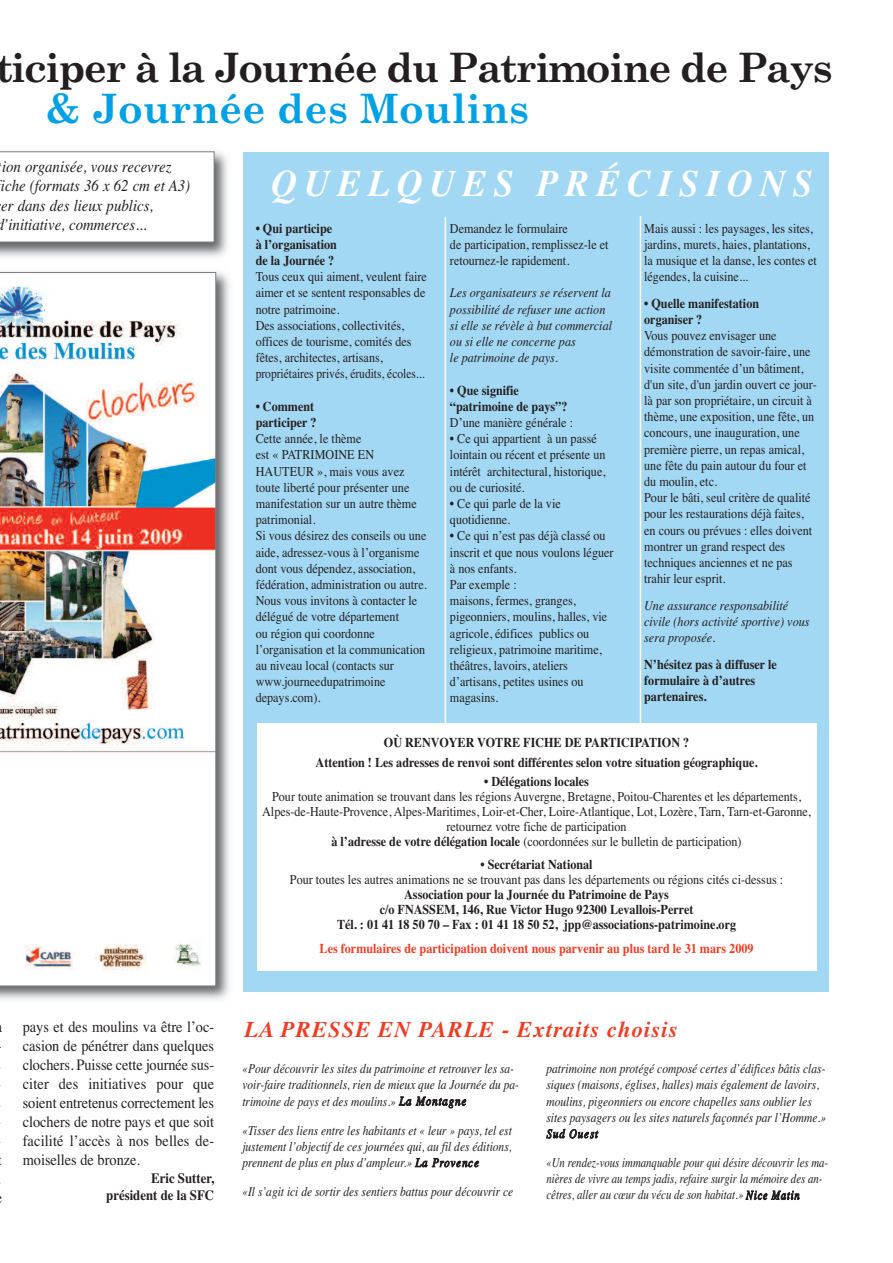
<style>
.page{position:relative;width:893px;height:1263px;background:#fff}
.page>*{position:absolute;margin:0;border:0;box-sizing:border-box;transform-origin:0 0}
.t1{font:700 40.5px "Century Schoolbook";letter-spacing:-.04em;color:#231f20}
.t2{font:700 40.5px "Century Schoolbook";color:#00a1e4}
.t3{font:italic 700 37.5px "Times";letter-spacing:.2em;color:#fff;scale:.95 1}
.t4{font:italic 700 22.5px "Times";letter-spacing:.05em;color:#ef3d25}
.t5{font:16.5px "Times Italic TT";color:#231f20;scale:.9 1}
.t6{font:15.75px/18.9px "Times";color:#231f20;text-align:justify;scale:.91 1}
.t7{font:15.75px "Times";color:#231f20;scale:.9 1}
.t8{font:700 14.25px/17.1px "Times";color:#231f20;text-align:right;scale:.9 1}
.t9{font:13.5px/16.2px "Times";color:#231f20;scale:.9 1}
.t10{font:italic 13.5px/16.2px "Times";color:#231f20;scale:.85 1}
.t11{font:700 13.5px/16.2px "Times";color:#231f20;scale:.9 1}
.t12{font:13.5px/16.2px "Times Italic TT";color:#231f20;scale:.9 1}
.t13{font:italic 13.5px/16.2px "Times";color:#231f20;scale:.8 1}
.t14{font:700 13.5px "Times";color:#ef3d25;scale:.9 1}
.t15{font:italic 12.75px "Times";letter-spacing:.09em;color:#231f20;scale:.85 1}
.s1{font-weight:700}
.s2{font-size:12.75px}
</style>
<div class="page">
<div style="left:244px;top:153px;width:585px;height:839px;background:#a3d8f4"></div>
<hr style="left:640px;top:216px;width:1px;height:639px;background:#fff">
<hr style="left:445px;top:217px;width:1px;height:638px;background:#fff">
<div style="left:257px;top:723px;width:559px;height:247px;background:#fff"></div>
<img style="left:0;top:272px;width:230px;height:728px">
<img style="left:0;top:272px;width:216px;height:714px">
<img style="left:0;top:151px;width:228px;height:106px">
<svg style="left:0;top:151px;width:214px;height:91px"></svg>
<h1 class="t1" style="left:-5px;top:44px;width:839px">ticiper à la Journée du Patrimoine de Pays</h1>
<h1 class="t2" style="left:46px;top:85px;width:485px">&amp; Journée des Moulins</h1>
<p class="t5" style="left:-2px;top:156px;width:194px">tion organisée, vous recevrez</p>
<p class="t5" style="left:1px;top:176px;width:212px">iche (formats 36 x 62 cm et A3)</p>
<p class="t5" style="left:1px;top:195px;width:170px">er dans des lieux publics,</p>
<p class="t5" style="left:-4px;top:215px;width:169px">d’initiative, commerces...</p>
<p class="t7" style="left:-2px;top:1169px;width:5px">.</p>
<p class="t6" style="left:23px;top:1017px;width:212px">pays et des moulins va être l’oc&shy;casion de pénétrer dans quelques clochers. Puisse cette journée sus&shy;citer des initiatives pour que soient entretenus correctement les clochers de notre pays et que soit facilité l’accès à nos belles de&shy;moiselles de bronze.</p>
<p class="t8" style="left:106px;top:1169px;width:121px">Eric Sutter, président de la SFC</p>
<h2 class="t3" style="left:272px;top:161px;width:571px">QUELQUES PRÉCISIONS</h2>
<p class="t11" style="left:256px;top:220px;width:92px">• Qui participe à l’organisation de la Journée ?</p>
<p class="t9" style="left:256px;top:268px;width:192px">Tous ceux qui aiment, veulent faire aimer et se sentent responsables de notre patrimoine.<br>Des associations, collectivités, offices de tourisme, comités des fêtes, architectes, artisans, propriétaires privés, érudits, écoles...</p>
<p class="t11" style="left:256px;top:398px;width:69px">• Comment participer ?</p>
<p class="t9" style="left:256px;top:430px;width:192px">Cette année, le thème<br>est « PATRIMOINE EN<br>HAUTEUR », mais vous avez toute liberté pour présenter une manifestation sur un autre thème patrimonial.<br>Si vous désirez des conseils ou une aide, adressez-vous à l’organisme dont vous dépendez, association, fédération, administration ou autre.<br>Nous vous invitons à contacter le délégué de votre département<br>ou région qui coordonne l’organisation et la communication au niveau local (contacts sur www.journeedupatrimoine depays.com).</p>
<p class="t9" style="left:450px;top:220px;width:178px">Demandez le formulaire<br>de participation, remplissez-le et retournez-le rapidement.</p>
<p class="t12" style="left:450px;top:285px;width:182px">Les organisateurs se réservent la possibilité de refuser une action si elle se révèle à but commercial ou si elle ne concerne pas<br>le patrimoine de pays.</p>
<p class="t11" style="left:450px;top:382px;width:132px">• Que signifie “patrimoine de pays”?</p>
<p class="t9" style="left:450px;top:414px;width:138px">D’une manière générale :</p>
<p class="t9" style="left:450px;top:430px;width:174px">• Ce qui appartient à un passé lointain ou récent et présente un intérêt architectural, historique, ou de curiosité.</p>
<p class="t9" style="left:450px;top:495px;width:125px">• Ce qui parle de la vie quotidienne.</p>
<p class="t9" style="left:450px;top:528px;width:183px">• Ce qui n’est pas déjà classé ou inscrit et que nous voulons léguer à nos enfants.<br>Par exemple :<br>maisons, fermes, granges, pigeonniers, moulins, halles, vie agricole, édifices publics ou religieux, patrimoine maritime, théâtres, lavoirs, ateliers d’artisans, petites usines ou magasins.</p>
<p class="t9" style="left:644px;top:220px;width:193px">Mais aussi : les paysages, les sites, jardins, murets, haies, plantations, la musique et la danse, les contes et légendes, la cuisine...</p>
<p class="t11" style="left:644px;top:295px;width:129px">• Quelle manifestation organiser ?</p>
<p class="t9" style="left:644px;top:327px;width:193px">Vous pouvez envisager une démonstration de savoir-faire, une visite commentée d’un bâtiment, d'un site, d'un jardin ouvert ce jour&shy;là par son propriétaire, un circuit à thème, une exposition, une fête, un concours, une inauguration, une première pierre, un repas amical, une fête du pain autour du four et du moulin, etc.<br>Pour le bâti, seul critère de qualité pour les restaurations déjà faites, en cours ou prévues : elles doivent montrer un grand respect des techniques anciennes et ne pas trahir leur esprit.</p>
<p class="t12" style="left:644px;top:597px;width:185px">Une assurance responsabilité civile (hors activité sportive) vous sera proposée.</p>
<p class="t11" style="left:644px;top:656px;width:149px">N’hésitez pas à diffuser le formulaire à d’autres partenaires.</p>
<p class="t11" style="left:316px;top:733px;width:493px;line-height:19.2px;text-align:center">OÙ RENVOYER VOTRE FICHE DE PARTICIPATION ?<br>Attention ! Les adresses de renvoi sont différentes selon votre situation géographique.</p>
<p class="t11" style="left:484px;top:773px;width:118px">• Délégations locales</p>
<p class="t9" style="left:262px;top:789px;width:611px;line-height:15px;text-align:center">Pour toute animation se trouvant dans les régions Auvergne, Bretagne, Poitou-Charentes et les départements, Alpes-de-Haute-Provence, Alpes-Maritimes, Loir-et-Cher, Loire-Atlantique, Lot, Lozère, Tarn, Tarn-et-Garonne, retournez votre fiche de participation<br><span class="s1">à l’adresse de votre délégation locale</span> (coordonnées sur le bulletin de participation)</p>
<p class="t11" style="left:480px;top:857px;width:126px">• Secrétariat National</p>
<p class="t9" style="left:290px;top:872px;width:550px">Pour toutes les autres animations ne se trouvant pas dans les départements ou régions cités ci-dessus :</p>
<p class="t11" style="left:337px;top:887px;width:445px;line-height:15px;text-align:center">Association pour la Journée du Patrimoine de Pays<br>c/o FNASSEM, 146, Rue Victor Hugo 92300 Levallois-Perret<br>Tél. : 01 41 18 50 70 – Fax : 01 41 18 50 52, jpp@associations-patrimoine.org</p>
<p class="t14" style="left:320px;top:940px;width:484px">Les formulaires de participation doivent nous parvenir au plus tard le 31 mars 2009</p>
<h3 class="t4" style="left:244px;top:1016px;width:434px">LA PRESSE EN PARLE - Extraits choisis</h3>
<p class="t10" style="left:242px;top:1060px;width:327px">«Pour découvrir les sites du patrimoine et retrouver les sa&shy;voir-faire traditionnels, rien de mieux que la Journée du pa&shy;trimoine de pays et des moulins.» <span class="s2">La Montagne</span></p>
<p class="t10" style="left:242px;top:1122px;width:319px;text-align:justify">«Tisser des liens entre les habitants et « leur » pays, tel est justement l’objectif de ces journées qui, au fil des éditions, prennent de plus en plus d’ampleur.» <span class="s2">La Provence</span></p>
<p class="t10" style="left:242px;top:1183px;width:320px">«Il s’agit ici de sortir des sentiers battus pour découvrir ce</p>
<p class="t10" style="left:546px;top:1060px;width:331px">patrimoine non protégé composé certes d’édifices bâtis clas&shy;siques (maisons, églises, halles) mais également de lavoirs, moulins, pigeonniers ou encore chapelles sans oublier les sites paysagers ou les sites naturels façonnés par l’Homme.»</p>
<p class="t15" style="left:547px;top:1126px;width:62px">Sud Ouest</p>
<p class="t13" style="left:546px;top:1154px;width:354px">«Un rendez-vous immanquable pour qui désire découvrir les ma&shy;nières de vivre au temps jadis, refaire surgir la mémoire des an&shy;cêtres, aller au cœur du vécu de son habitat.» <span class="s2">Nice Matin</span></p>
</div>
